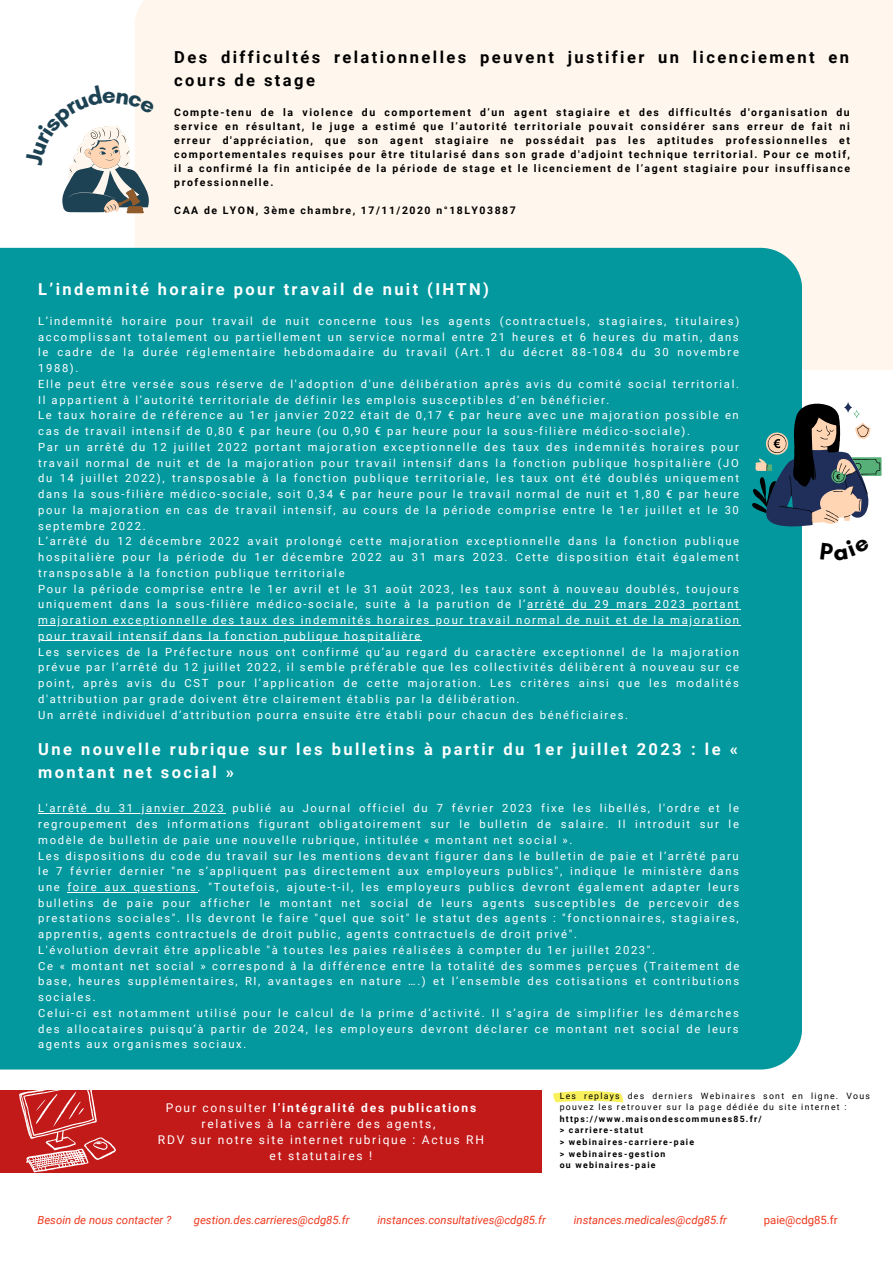
<style>
.page{position:relative;width:893px;height:1264px;background:#fff}
.page>*{position:absolute;margin:0;border:0;box-sizing:border-box;transform-origin:0 0}
.t1{font:700 16.5px/22.5px "Roboto";letter-spacing:.145em;color:#fff}
.t2{font:700 16.5px/22.8px "Roboto";letter-spacing:.145em;color:#000}
.t3{font:12px/16px "Roboto";letter-spacing:.145em;color:#fff;text-align:center}
.t4{font:italic 11.4px "Roboto";color:#ef391f}
.t5{font:11.4px "Roboto";color:#ef391f}
.t6{font:11.25px/15.8px "Roboto";letter-spacing:.145em;color:#fff;text-align:justify}
.t7{font:700 10.5px/14px "Roboto";letter-spacing:.145em;color:#000;text-align:justify}
.t8{font:700 8.7px "Roboto";letter-spacing:.145em;color:#000}
.t9{font:8.7px/11.6px "Roboto";letter-spacing:.145em;color:#000}
.s1{font-weight:700}
</style>
<div class="page">
<div style="left:135px;top:0;width:757px;height:370px;background:#fff7ed"></div>
<div style="left:0;top:248px;width:802px;height:821px;background:#03989e"></div>
<hr style="left:527px;top:609px;width:213px;height:1px;background:#fff">
<hr style="left:38px;top:625px;width:702px;height:1px;background:#fff">
<hr style="left:38px;top:640px;width:384px;height:1px;background:#fff">
<hr style="left:38px;top:813px;width:187px;height:1px;background:#fff">
<hr style="left:67px;top:891px;width:130px;height:1px;background:#fff">
<svg style="left:751px;top:402px;width:130px;height:129px"></svg>
<div style="left:0;top:1090px;width:541px;height:82px;background:#c21919"></div>
<svg style="left:553px;top:1091px;width:71px;height:11px"></svg>
<svg style="left:19px;top:1090px;width:97px;height:82px"></svg>
<svg style="left:62px;top:85px;width:93px;height:128px"></svg>
<p class="t2" style="left:174px;top:46px;width:676px">Des difficultés relationnelles peuvent justifier un licenciement en cours de stage</p>
<p class="t7" style="left:174px;top:106px;width:677px">Compte-tenu de la violence du comportement d’un agent stagiaire et des difficultés d'organisation du service en résultant, le juge a estimé que l’autorité territoriale pouvait considérer sans erreur de fait ni erreur d'appréciation, que son agent stagiaire ne possédait pas les aptitudes professionnelles et comportementales requises pour être titularisé dans son grade d'adjoint technique territorial. Pour ce motif, il a confirmé la fin anticipée de la période de stage et le licenciement de l’agent stagiaire pour insuffisance professionnelle.</p>
<p class="t7" style="left:174px;top:204px;width:343px">CAA de LYON, 3ème chambre, 17/11/2020 n°18LY03887</p>
<p class="t1" style="left:38px;top:278px;width:452px">L’indemnité horaire pour travail de nuit (IHTN)</p>
<p class="t6" style="left:38px;top:313px;width:702px">L’indemnité horaire pour travail de nuit concerne tous les agents (contractuels, stagiaires, titulaires) accomplissant totalement ou partiellement un service normal entre 21 heures et 6 heures du matin, dans le cadre de la durée réglementaire hebdomadaire du travail (Art.1 du décret 88-1084 du 30 novembre 1988).</p>
<p class="t6" style="left:38px;top:376px;width:702px">Elle peut être versée sous réserve de l'adoption d'une délibération après avis du comité social territorial.<br>Il appartient à l’autorité territoriale de définir les emplois susceptibles d’en bénéficier.</p>
<p class="t6" style="left:38px;top:407px;width:702px">Le taux horaire de référence au 1er janvier 2022 était de 0,17 € par heure avec une majoration possible en cas de travail intensif de 0,80 € par heure (ou 0,90 € par heure pour la sous-filière médico-sociale).</p>
<p class="t6" style="left:38px;top:439px;width:702px">Par un arrêté du 12 juillet 2022 portant majoration exceptionnelle des taux des indemnités horaires pour travail normal de nuit et de la majoration pour travail intensif dans la fonction publique hospitalière (JO du 14 juillet 2022), transposable à la fonction publique territoriale, les taux ont été doublés uniquement dans la sous-filière médico-sociale, soit 0,34 € par heure pour le travail normal de nuit et 1,80 € par heure pour la majoration en cas de travail intensif, au cours de la période comprise entre le 1er juillet et le 30 septembre 2022.</p>
<p class="t6" style="left:38px;top:533px;width:702px">L’arrêté du 12 décembre 2022 avait prolongé cette majoration exceptionnelle dans la fonction publique hospitalière pour la période du 1er décembre 2022 au 31 mars 2023. Cette disposition était également transposable à la fonction publique territoriale</p>
<p class="t6" style="left:38px;top:581px;width:702px">Pour la période comprise entre le 1er avril et le 31 août 2023, les taux sont à nouveau doublés, toujours uniquement dans la sous-filière médico-sociale, suite à la parution de l’arrêté du 29 mars 2023 portant majoration exceptionnelle des taux des indemnités horaires pour travail normal de nuit et de la majoration pour travail intensif dans la fonction publique hospitalière</p>
<p class="t6" style="left:38px;top:644px;width:702px">Les services de la Préfecture nous ont confirmé qu’au regard du caractère exceptionnel de la majoration prévue par l’arrêté du 12 juillet 2022, il semble préférable que les collectivités délibèrent à nouveau sur ce point, après avis du CST pour l’application de cette majoration. Les critères ainsi que les modalités d'attribution par grade doivent être clairement établis par la délibération.</p>
<p class="t6" style="left:38px;top:706px;width:591px">Un arrêté individuel d’attribution pourra ensuite être établi pour chacun des bénéficiaires.</p>
<p class="t1" style="left:38px;top:738px;width:701px">Une nouvelle rubrique sur les bulletins à partir du 1er juillet 2023 : le « montant net social »</p>
<p class="t6" style="left:38px;top:800px;width:702px">L'arrêté du 31 janvier 2023 publié au Journal officiel du 7 février 2023 fixe les libellés, l'ordre et le regroupement des informations figurant obligatoirement sur le bulletin de salaire. Il introduit sur le modèle de bulletin de paie une nouvelle rubrique, intitulée « montant net social ».</p>
<p class="t6" style="left:38px;top:847px;width:702px">Les dispositions du code du travail sur les mentions devant figurer dans le bulletin de paie et l’arrêté paru le 7 février dernier "ne s’appliquent pas directement aux employeurs publics", indique le ministère dans une foire aux questions. "Toutefois, ajoute-t-il, les employeurs publics devront également adapter leurs bulletins de paie pour afficher le montant net social de leurs agents susceptibles de percevoir des prestations sociales". Ils devront le faire "quel que soit" le statut des agents : "fonctionnaires, stagiaires, apprentis, agents contractuels de droit public, agents contractuels de droit privé".</p>
<p class="t6" style="left:38px;top:942px;width:618px">L'évolution devrait être applicable "à toutes les paies réalisées à compter du 1er juillet 2023".</p>
<p class="t6" style="left:38px;top:958px;width:702px">Ce « montant net social » correspond à la différence entre la totalité des sommes perçues (Traitement de base, heures supplémentaires, RI, avantages en nature ….) et l’ensemble des cotisations et contributions sociales.</p>
<p class="t6" style="left:38px;top:1005px;width:702px">Celui-ci est notamment utilisé pour le calcul de la prime d’activité. Il s’agira de simplifier les démarches des allocataires puisqu’à partir de 2024, les employeurs devront déclarer ce montant net social de leurs agents aux organismes sociaux.</p>
<p class="t3" style="left:166px;top:1099px;width:312px">Pour consulter <span class="s1">l’intégralité des publications </span>relatives à la carrière des agents,</p>
<p class="t3" style="left:158px;top:1131px;width:327px">RDV sur notre site internet rubrique : Actus RH et statutaires !</p>
<p class="t9" style="left:559px;top:1089px;width:312px">Les replays des derniers Webinaires sont en ligne. Vous pouvez les retrouver sur la page dédiée du site internet :</p>
<p class="t8" style="left:559px;top:1113px;width:203px">https://www.maisondescommunes85.fr/</p>
<p class="t8" style="left:559px;top:1125px;width:85px">&gt; carriere-statut</p>
<p class="t8" style="left:559px;top:1136px;width:136px">&gt; webinaires-carriere-paie</p>
<p class="t8" style="left:559px;top:1148px;width:107px">&gt; webinaires-gestion</p>
<p class="t8" style="left:559px;top:1160px;width:97px">ou webinaires-paie</p>
<p class="t4" style="left:37px;top:1213px;width:135px">Besoin de nous contacter ?</p>
<p class="t4" style="left:194px;top:1213px;width:157px">gestion.des.carrieres@cdg85.fr</p>
<p class="t4" style="left:377px;top:1213px;width:170px">instances.consultatives@cdg85.fr</p>
<p class="t4" style="left:574px;top:1213px;width:155px">instances.medicales@cdg85.fr</p>
<p class="t5" style="left:763px;top:1213px;width:75px">paie@cdg85.fr</p>
</div>
